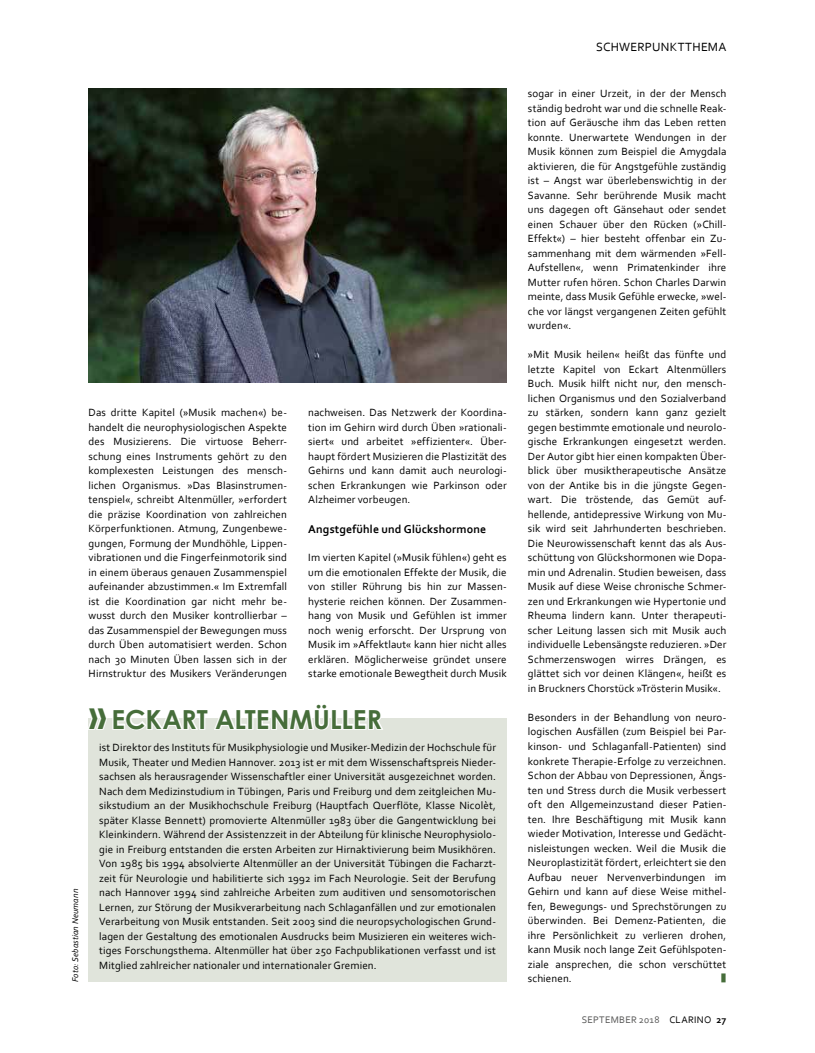
<style>
.page{position:relative;width:815px;height:1053px;background:#fff}
.page>*{position:absolute;margin:0;border:0;box-sizing:border-box;transform-origin:0 0}
.t1{font:700 26.25px "Century Gothic";color:#466d3a}
.t2{font:12.5px "Corbel Clarino";letter-spacing:.02em;color:#000}
.t3{font:11.88px "Corbel Clarino Bold";letter-spacing:.01em;color:#000}
.t4{font:11px/14.5px "Corbel Clarino";letter-spacing:.01em;color:#000;text-align:justify}
.t5{font:10px "Corbel Clarino";letter-spacing:.025em;color:#565655}
.t6{font:8.75px "Corbel Clarino Italic";letter-spacing:.015em;color:#000}
.s1{font-size:38.75px}
.s2{color:#000}
.s3{font-family:"Corbel Clarino Bold";color:#000}
</style>
<div class="page">
<img style="left:89px;top:89px;width:418px;height:294px">
<div style="left:89px;top:718px;width:418px;height:263px;background:#e0e4db"></div>
<svg style="left:88px;top:718px;width:295px;height:14px"></svg>
<p class="t6" style="left:72px;top:981px;width:95px;rotate:-90deg">Foto: Sebastian Neumann</p>
<p class="t4" style="left:89px;top:406px;width:200px">Das dritte Kapitel (»Musik machen«) be&shy;handelt die neurophysiologischen Aspekte des Musizierens. Die virtuose Beherr&shy;schung eines Instruments gehört zu den komplexesten Leistungen des mensch&shy;lichen Organismus. »Das Blasinstrumen&shy;tenspiel«, schreibt Altenmüller, »erfordert die präzise Koordination von zahlreichen Körperfunktionen. Atmung, Zungenbewe&shy;gungen, Formung der Mundhöhle, Lippen&shy;vibrationen und die Fingerfeinmotorik sind in einem überaus genauen Zusammenspiel aufeinander abzustimmen.« Im Extremfall ist die Koordination gar nicht mehr be&shy;wusst durch den Musiker kontrollierbar – das Zusammenspiel der Bewegungen muss durch Üben automatisiert werden. Schon nach 30 Minuten Üben lassen sich in der Hirnstruktur des Musikers Veränderungen</p>
<p class="t4" style="left:308px;top:406px;width:200px">nachweisen. Das Netzwerk der Koordina&shy;tion im Gehirn wird durch Üben »rationali&shy;siert« und arbeitet »effizienter«. Über&shy;haupt fördert Musizieren die Plastizität des Gehirns und kann damit auch neurologi&shy;schen Erkrankungen wie Parkinson oder Alzheimer vorbeugen.</p>
<p class="t3" style="left:308px;top:523px;width:179px">Angstgefühle und Glückshormone</p>
<p class="t4" style="left:308px;top:551px;width:200px">Im vierten Kapitel (»Musik fühlen«) geht es um die emotionalen Effekte der Musik, die von stiller Rührung bis hin zur Massen&shy;hysterie reichen können. Der Zusammen&shy;hang von Musik und Gefühlen ist immer noch wenig erforscht. Der Ursprung von Musik im »Affektlaut« kann hier nicht alles erklären. Möglicherweise gründet unsere starke emotionale Bewegtheit durch Musik</p>
<h1 class="t1" style="left:89px;top:704px;width:295px"><span class="s1">»</span> ECKART ALTENMÜLLER</h1>
<p class="t4" style="left:99px;top:740px;width:398px">ist Direktor des Instituts für Musikphysiologie und Musiker-Medizin der Hochschule für Musik, Theater und Medien Hannover. 2013 ist er mit dem Wissenschaftspreis Nieder&shy;sachsen als herausragender Wissenschaftler einer Universität ausgezeichnet worden.<br>Nach dem Medizinstudium in Tübingen, Paris und Freiburg und dem zeitgleichen Mu&shy;sikstudium an der Musikhochschule Freiburg (Hauptfach Querflöte, Klasse Nicolèt, später Klasse Bennett) promovierte Altenmüller 1983 über die Gangentwicklung bei Kleinkindern. Während der Assistenzzeit in der Abteilung für klinische Neurophysiolo&shy;gie in Freiburg entstanden die ersten Arbeiten zur Hirnaktivierung beim Musikhören.<br>Von 1985 bis 1994 absolvierte Altenmüller an der Universität Tübingen die Facharzt&shy;zeit für Neurologie und habilitierte sich 1992 im Fach Neurologie. Seit der Berufung nach Hannover 1994 sind zahlreiche Arbeiten zum auditiven und sensomotorischen Lernen, zur Störung der Musikverarbeitung nach Schlaganfällen und zur emotionalen Verarbeitung von Musik entstanden. Seit 2003 sind die neuropsychologischen Grund&shy;lagen der Gestaltung des emotionalen Ausdrucks beim Musizieren ein weiteres wich&shy;tiges Forschungsthema. Altenmüller hat über 250 Fachpublikationen verfasst und ist Mitglied zahlreicher nationaler und internationaler Gremien.</p>
<p class="t2" style="left:596px;top:41px;width:132px">SCHWERPUNKTTHEMA</p>
<p class="t4" style="left:528px;top:87px;width:200px">sogar in einer Urzeit, in der der Mensch ständig bedroht war und die schnelle Reak&shy;tion auf Geräusche ihm das Leben retten konnte. Unerwartete Wendungen in der Musik können zum Beispiel die Amygdala aktivieren, die für Angstgefühle zuständig ist – Angst war überlebenswichtig in der Savanne. Sehr berührende Musik macht uns dagegen oft Gänsehaut oder sendet einen Schauer über den Rücken (»Chill-Effekt«) – hier besteht offenbar ein Zu&shy;sammenhang mit dem wärmenden »Fell-Aufstellen«, wenn Primatenkinder ihre Mutter rufen hören. Schon Charles Darwin meinte, dass Musik Gefühle erwecke, »wel&shy;che vor längst vergangenen Zeiten gefühlt wurden«.</p>
<p class="t4" style="left:528px;top:348px;width:200px">»Mit Musik heilen« heißt das fünfte und letzte Kapitel von Eckart Altenmüllers Buch. Musik hilft nicht nur, den mensch&shy;lichen Organismus und den Sozialverband zu stärken, sondern kann ganz gezielt gegen bestimmte emotionale und neurolo&shy;gische Erkrankungen eingesetzt werden.<br>Der Autor gibt hier einen kompakten Über&shy;blick über musiktherapeutische Ansätze von der Antike bis in die jüngste Gegen&shy;wart. Die tröstende, das Gemüt auf&shy;hellende, antidepressive Wirkung von Mu&shy;sik wird seit Jahrhunderten beschrieben.<br>Die Neurowissenschaft kennt das als Aus&shy;schüttung von Glückshormonen wie Dopa&shy;min und Adrenalin. Studien beweisen, dass Musik auf diese Weise chronische Schmer&shy;zen und Erkrankungen wie Hypertonie und Rheuma lindern kann. Unter therapeuti&shy;scher Leitung lassen sich mit Musik auch individuelle Lebensängste reduzieren. »Der Schmerzenswogen wirres Drängen, es glättet sich vor deinen Klängen«, heißt es in Bruckners Chorstück »Trösterin Musik«.</p>
<p class="t4" style="left:528px;top:710px;width:200px">Besonders in der Behandlung von neuro&shy;logischen Ausfällen (zum Beispiel bei Par&shy;kinson- und Schlaganfall-Patienten) sind konkrete Therapie-Erfolge zu verzeichnen.<br>Schon der Abbau von Depressionen, Ängs&shy;ten und Stress durch die Musik verbessert oft den Allgemeinzustand dieser Patien&shy;ten. Ihre Beschäftigung mit Musik kann wieder Motivation, Interesse und Gedächt&shy;nisleistungen wecken. Weil die Musik die Neuroplastizität fördert, erleichtert sie den Aufbau neuer Nervenverbindungen im Gehirn und kann auf diese Weise mithel&shy;fen, Bewegungs- und Sprechstörungen zu überwinden. Bei Demenz-Patienten, die ihre Persönlichkeit zu verlieren drohen, kann Musik noch lange Zeit Gefühlspoten&shy;ziale ansprechen, die schon verschüttet schienen.</p>
<p class="t5" style="left:582px;top:1015px;width:146px">SEPTEMBER 2018 <span class="s2">CLARINO</span> <span class="s3">27</span></p>
</div>
